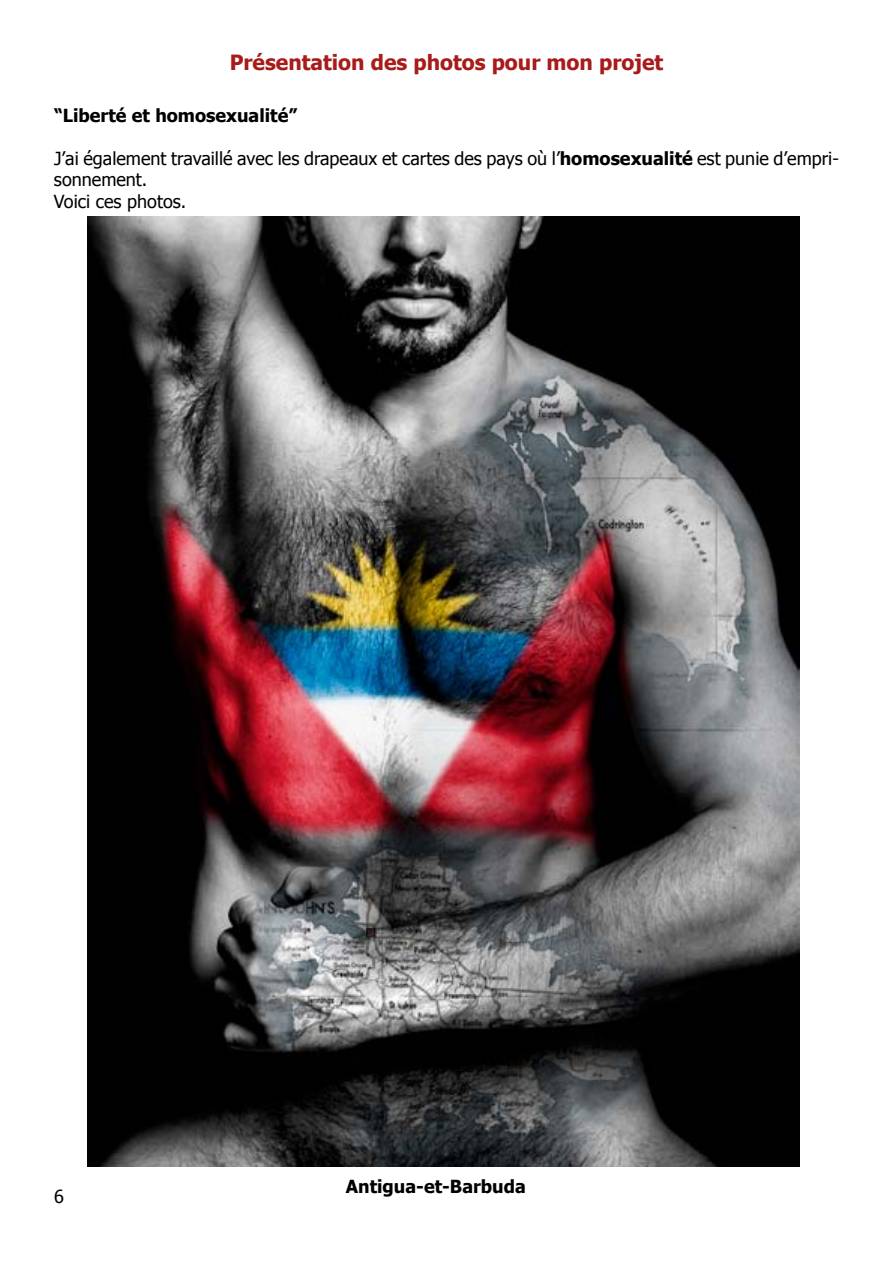
<style>
.page{position:relative;width:893px;height:1263px;background:#fff}
.page>*{position:absolute;margin:0;border:0;box-sizing:border-box;transform-origin:0 0}
.t1{font:700 21px "Tahoma";color:#a71c1a}
.t2{font:18px/21.6px "Tahoma";color:#000}
.t3{font:700 18px "Tahoma";color:#000}
.s1{font-weight:700}
</style>
<div class="page">
<img style="left:88px;top:217px;width:711px;height:949px">
<p class="t1" style="left:230px;top:48px;width:435px">Présentation des photos pour mon projet</p>
<p class="t3" style="left:54px;top:102px;width:245px">“Liberté et homosexualité”</p>
<p class="t2" style="left:54px;top:147px;width:786px">J’ai également travaillé avec les drapeaux et cartes des pays où l’<span class="s1">homosexualité</span> est punie d’empri&shy;sonnement.<br>Voici ces photos.</p>
<p class="t2" style="left:54px;top:1185px;width:11px">6</p>
<p class="t3" style="left:346px;top:1173px;width:182px">Antigua-et-Barbuda</p>
</div>
